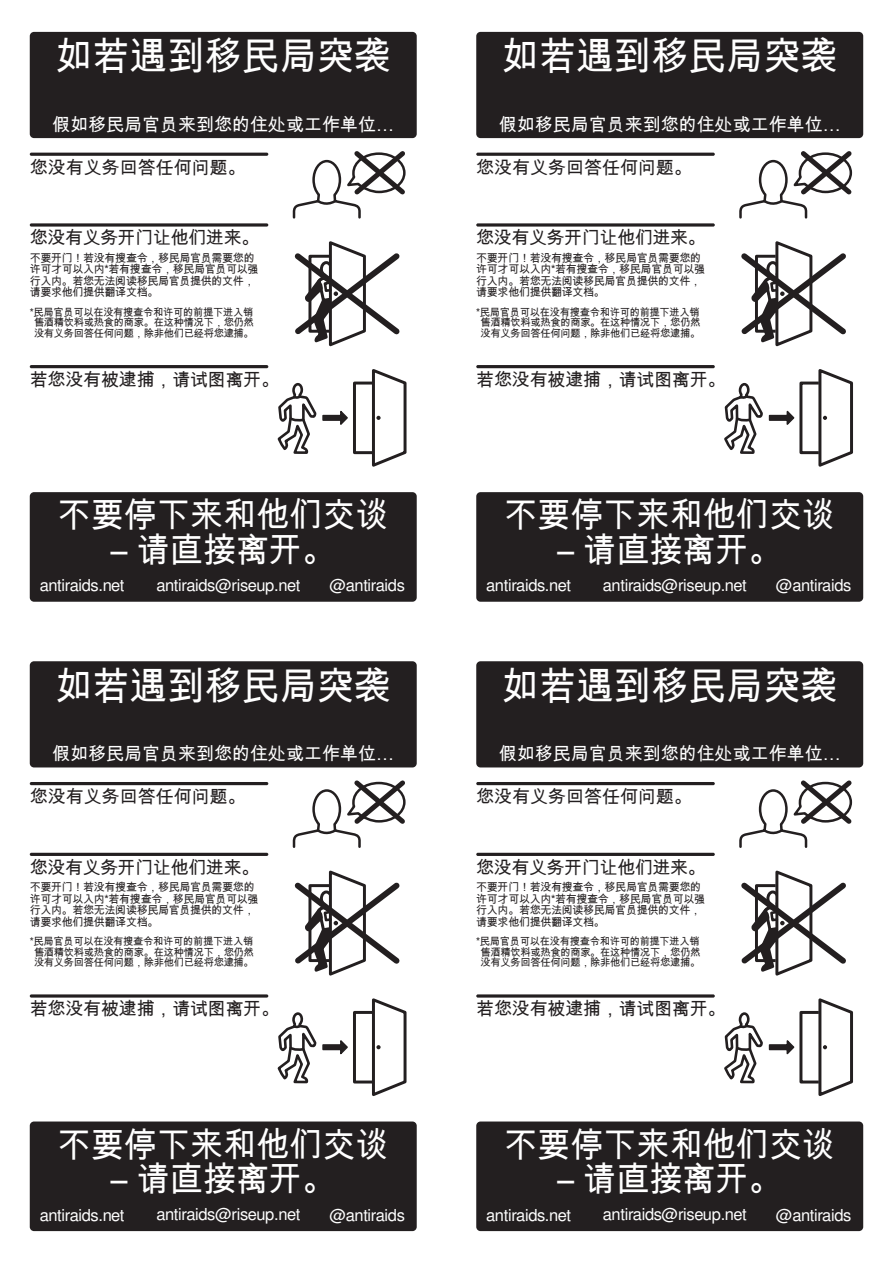
<style>
.page{position:relative;width:893px;height:1263px;background:#fff}
.page>*{position:absolute;margin:0;border:0;box-sizing:border-box;transform-origin:0 0}
.t1{font:39px "Arial Unicode MS";color:#fff;scale:.96 1}
.t2{font:34.5px "Arial Unicode MS";color:#fff;scale:.96 1}
.t3{font:18px "Arial Unicode MS";letter-spacing:-.01em;color:#231f20}
.t4{font:18px "Arial Unicode MS";color:#fff}
.t5{font:16.5px "Free Sans";letter-spacing:-.02em;color:#fff}
.t6{font:11.25px/11.4px "Arial Unicode MS";letter-spacing:-.03em;color:#231f20}
.t7{font:10.5px/10.5px "Arial Unicode MS";letter-spacing:-.03em;color:#231f20;text-align:center}
</style>
<div class="page">
<div style="left:30px;top:32px;width:387px;height:106px;background:#231f20;border-radius:4px"></div>
<svg style="left:294px;top:241px;width:106px;height:106px"></svg>
<div style="left:353px;top:382px;width:21px;height:72px;border:3px solid #231f20"></div>
<svg style="left:370px;top:369px;width:37px;height:98px"></svg>
<svg style="left:277px;top:383px;width:71px;height:71px"></svg>
<svg style="left:30px;top:223px;width:238px;height:4px"></svg>
<hr style="left:30px;top:153px;width:238px;height:3px;background:#231f20;border-radius:2px">
<hr style="left:30px;top:365px;width:238px;height:3px;background:#231f20;border-radius:2px">
<div style="left:30px;top:492px;width:387px;height:110px;background:#231f20;border-radius:4px"></div>
<svg style="left:292px;top:151px;width:114px;height:68px"></svg>
<div style="left:30px;top:661px;width:387px;height:106px;background:#231f20;border-radius:4px"></div>
<svg style="left:294px;top:870px;width:106px;height:106px"></svg>
<div style="left:353px;top:1011px;width:21px;height:72px;border:3px solid #231f20"></div>
<svg style="left:370px;top:998px;width:37px;height:98px"></svg>
<svg style="left:277px;top:1012px;width:71px;height:72px"></svg>
<hr style="left:30px;top:853px;width:238px;height:3px;background:#231f20;border-radius:2px">
<hr style="left:30px;top:782px;width:238px;height:3px;background:#231f20;border-radius:2px">
<hr style="left:30px;top:994px;width:238px;height:3px;background:#231f20;border-radius:2px">
<div style="left:30px;top:1121px;width:387px;height:110px;background:#231f20;border-radius:4px"></div>
<svg style="left:292px;top:780px;width:114px;height:68px"></svg>
<div style="left:476px;top:32px;width:387px;height:106px;background:#231f20;border-radius:4px"></div>
<svg style="left:741px;top:241px;width:105px;height:106px"></svg>
<div style="left:799px;top:382px;width:21px;height:72px;border:3px solid #231f20"></div>
<svg style="left:817px;top:369px;width:36px;height:98px"></svg>
<svg style="left:724px;top:382px;width:71px;height:72px"></svg>
<svg style="left:476px;top:223px;width:239px;height:4px"></svg>
<hr style="left:476px;top:153px;width:239px;height:3px;background:#231f20;border-radius:2px">
<hr style="left:476px;top:365px;width:239px;height:3px;background:#231f20;border-radius:2px">
<div style="left:476px;top:492px;width:387px;height:110px;background:#231f20;border-radius:4px"></div>
<svg style="left:739px;top:151px;width:114px;height:68px"></svg>
<div style="left:476px;top:661px;width:387px;height:106px;background:#231f20;border-radius:4px"></div>
<svg style="left:741px;top:870px;width:105px;height:106px"></svg>
<div style="left:799px;top:1011px;width:21px;height:72px;border:3px solid #231f20"></div>
<svg style="left:817px;top:998px;width:36px;height:98px"></svg>
<svg style="left:724px;top:1012px;width:71px;height:72px"></svg>
<hr style="left:476px;top:853px;width:239px;height:3px;background:#231f20;border-radius:2px">
<hr style="left:476px;top:782px;width:239px;height:3px;background:#231f20;border-radius:2px">
<hr style="left:476px;top:994px;width:239px;height:3px;background:#231f20;border-radius:2px">
<div style="left:476px;top:1121px;width:387px;height:110px;background:#231f20;border-radius:4px"></div>
<svg style="left:739px;top:780px;width:114px;height:68px"></svg>
<p class="t1" style="left:55px;top:28px;width:352px">如若遇到移民局突袭</p>
<p class="t4" style="left:52px;top:111px;width:344px">假如移民局官员来到您的住处或工作单位…</p>
<p class="t3" style="left:30px;top:154px;width:217px">您没有义务回答任何问题。</p>
<p class="t3" style="left:30px;top:225px;width:231px">您没有义务开门让他们进来。</p>
<p class="t6" style="left:30px;top:252px;width:230px">不要开门！若没有搜查令，移民局官员需要您的许可才可以入内*若有搜查令，移民局官员可以强行入内。若您无法阅读移民局官员提供的文件，请要求他们提供翻译文档。</p>
<p class="t7" style="left:30px;top:307px;width:226px">*民局官员可以在没有搜查令和许可的前提下进入销售酒精饮料或热食的商家。在这种情况下，您仍然没有义务回答任何问题，除非他们已经将您逮捕。</p>
<p class="t3" style="left:30px;top:366px;width:251px">若您没有被逮捕，请试图离开。</p>
<p class="t2" style="left:58px;top:490px;width:347px">不要停下来和他们交谈</p>
<p class="t2" style="left:111px;top:525px;width:235px">– 请直接离开。</p>
<p class="t5" style="left:40px;top:574px;width:86px">antiraids.net</p>
<p class="t5" style="left:156px;top:574px;width:145px">antiraids@riseup.net</p>
<p class="t5" style="left:329px;top:574px;width:77px">@antiraids</p>
<p class="t1" style="left:55px;top:658px;width:352px">如若遇到移民局突袭</p>
<p class="t4" style="left:52px;top:740px;width:344px">假如移民局官员来到您的住处或工作单位…</p>
<p class="t3" style="left:30px;top:783px;width:217px">您没有义务回答任何问题。</p>
<p class="t3" style="left:30px;top:854px;width:231px">您没有义务开门让他们进来。</p>
<p class="t6" style="left:30px;top:881px;width:230px">不要开门！若没有搜查令，移民局官员需要您的许可才可以入内*若有搜查令，移民局官员可以强行入内。若您无法阅读移民局官员提供的文件，请要求他们提供翻译文档。</p>
<p class="t7" style="left:30px;top:936px;width:226px">*民局官员可以在没有搜查令和许可的前提下进入销售酒精饮料或热食的商家。在这种情况下，您仍然没有义务回答任何问题，除非他们已经将您逮捕。</p>
<p class="t3" style="left:30px;top:996px;width:251px">若您没有被逮捕，请试图离开。</p>
<p class="t2" style="left:58px;top:1120px;width:347px">不要停下来和他们交谈</p>
<p class="t2" style="left:111px;top:1154px;width:235px">– 请直接离开。</p>
<p class="t5" style="left:40px;top:1203px;width:86px">antiraids.net</p>
<p class="t5" style="left:156px;top:1203px;width:145px">antiraids@riseup.net</p>
<p class="t5" style="left:329px;top:1203px;width:77px">@antiraids</p>
<p class="t1" style="left:501px;top:28px;width:352px">如若遇到移民局突袭</p>
<p class="t4" style="left:499px;top:111px;width:343px">假如移民局官员来到您的住处或工作单位…</p>
<p class="t3" style="left:476px;top:154px;width:217px">您没有义务回答任何问题。</p>
<p class="t3" style="left:476px;top:225px;width:231px">您没有义务开门让他们进来。</p>
<p class="t6" style="left:476px;top:252px;width:230px">不要开门！若没有搜查令，移民局官员需要您的许可才可以入内*若有搜查令，移民局官员可以强行入内。若您无法阅读移民局官员提供的文件，请要求他们提供翻译文档。</p>
<p class="t7" style="left:476px;top:307px;width:226px">*民局官员可以在没有搜查令和许可的前提下进入销售酒精饮料或热食的商家。在这种情况下，您仍然没有义务回答任何问题，除非他们已经将您逮捕。</p>
<p class="t3" style="left:476px;top:366px;width:251px">若您没有被逮捕，请试图离开。</p>
<p class="t2" style="left:504px;top:490px;width:347px">不要停下来和他们交谈</p>
<p class="t2" style="left:557px;top:525px;width:235px">– 请直接离开。</p>
<p class="t5" style="left:486px;top:574px;width:86px">antiraids.net</p>
<p class="t5" style="left:603px;top:574px;width:145px">antiraids@riseup.net</p>
<p class="t5" style="left:776px;top:574px;width:77px">@antiraids</p>
<p class="t1" style="left:501px;top:658px;width:352px">如若遇到移民局突袭</p>
<p class="t4" style="left:499px;top:740px;width:343px">假如移民局官员来到您的住处或工作单位…</p>
<p class="t3" style="left:476px;top:783px;width:217px">您没有义务回答任何问题。</p>
<p class="t3" style="left:476px;top:854px;width:231px">您没有义务开门让他们进来。</p>
<p class="t6" style="left:476px;top:881px;width:230px">不要开门！若没有搜查令，移民局官员需要您的许可才可以入内*若有搜查令，移民局官员可以强行入内。若您无法阅读移民局官员提供的文件，请要求他们提供翻译文档。</p>
<p class="t7" style="left:476px;top:936px;width:226px">*民局官员可以在没有搜查令和许可的前提下进入销售酒精饮料或热食的商家。在这种情况下，您仍然没有义务回答任何问题，除非他们已经将您逮捕。</p>
<p class="t3" style="left:476px;top:996px;width:251px">若您没有被逮捕，请试图离开。</p>
<p class="t2" style="left:504px;top:1120px;width:347px">不要停下来和他们交谈</p>
<p class="t2" style="left:557px;top:1154px;width:235px">– 请直接离开。</p>
<p class="t5" style="left:486px;top:1203px;width:86px">antiraids.net</p>
<p class="t5" style="left:603px;top:1203px;width:145px">antiraids@riseup.net</p>
<p class="t5" style="left:776px;top:1203px;width:77px">@antiraids</p>
</div>
